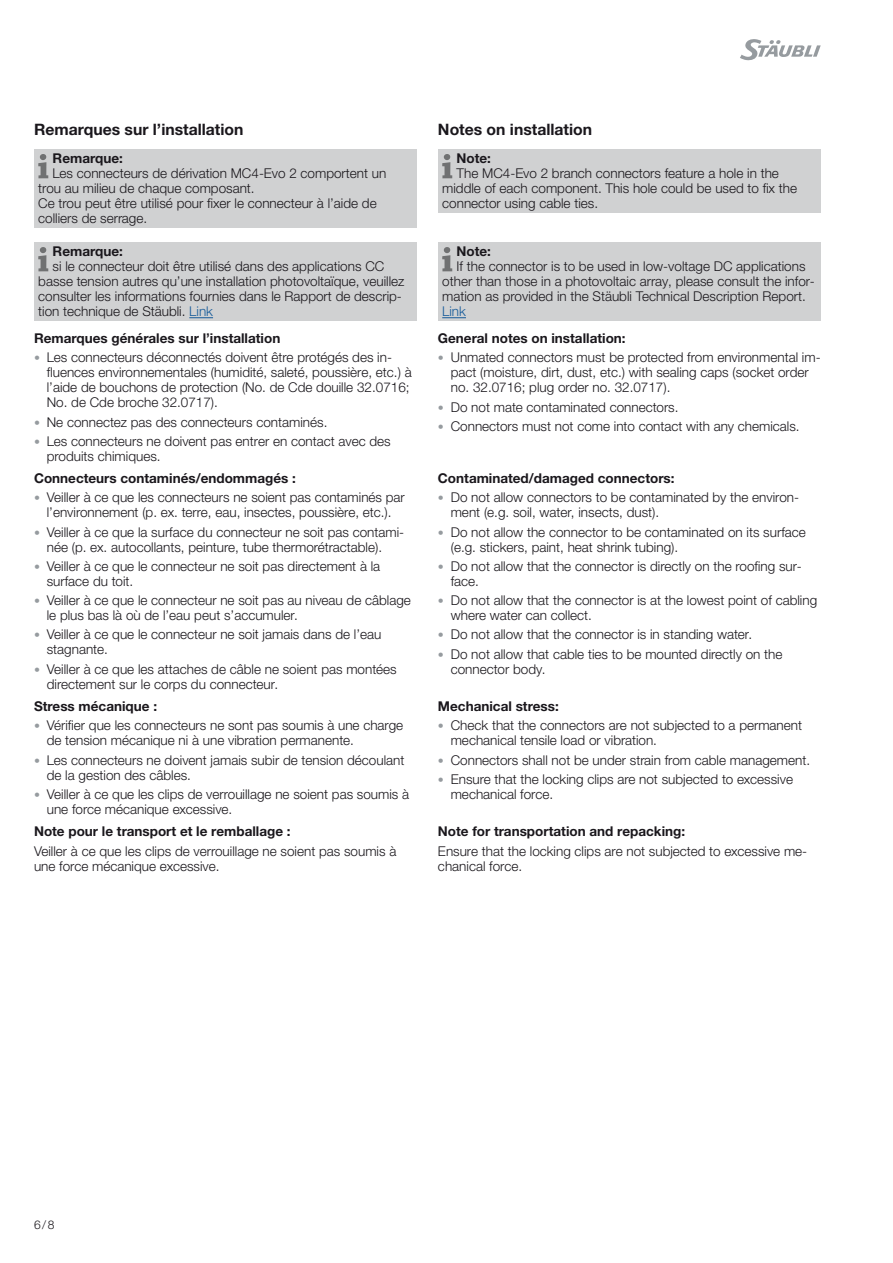
<style>
.page{position:relative;width:893px;height:1263px;background:#fff}
.page>*{position:absolute;margin:0;border:0;box-sizing:border-box;transform-origin:0 0}
.Head_2{font:700 15.75px "Helvetica Neue LTW1 G";color:#1a171c}
.Text_FR{font:300 13.5px/15px "Helvetica Neue LTW1 G";color:#1a171c}
.Hinweis_FR{font:300 13.5px "Helvetica Neue LTW1 G";color:#1a171c}
.Head_3{font:700 13.5px "Helvetica Neue LTW1 G";color:#1a171c}
.Hinweis_EN{font:300 13.5px "Helvetica Neue LTW1 G";color:#1a171c}
.Hinweis_DE{font:300 13.5px "Helvetica Neue LTW1 G";color:#1a171c}
.Text_EN{font:300 13.5px/15px "Helvetica Neue LTW1 G";color:#1a171c}
.Hinweis_FR-2{font:700 13.5px "Helvetica Neue LTW1 G";color:#1a171c}
.Hinweis_DE-2{font:700 13.5px "Helvetica Neue LTW1 G";color:#1a171c}
.Hinweis_EN-2{font:700 13.5px "Helvetica Neue LTW1 G";color:#1a171c}
.Hinweis_EN-3{font:300 13.5px "Helvetica Neue LTW1 G";color:#165b9a}
.t1{font:300 12px "Helvetica Neue LTW1 G";color:#1a171c}
.s1{color:#165b9a}
.s2{font-size:12px;color:#969b9f}
</style>
<div class="page">
<svg style="left:740px;top:39px;width:81px;height:21px"></svg>
<div style="left:34px;top:149px;width:383px;height:79px;background:#d0d1d2"></div>
<svg style="left:38px;top:154px;width:10px;height:24px"></svg>
<div style="left:438px;top:149px;width:383px;height:64px;background:#d0d1d2"></div>
<svg style="left:442px;top:154px;width:10px;height:24px"></svg>
<div style="left:34px;top:242px;width:383px;height:79px;background:#d0d1d2"></div>
<svg style="left:189px;top:317px;width:24px;height:1px"></svg>
<svg style="left:38px;top:247px;width:10px;height:24px"></svg>
<div style="left:438px;top:242px;width:383px;height:79px;background:#d0d1d2"></div>
<svg style="left:442px;top:317px;width:24px;height:1px"></svg>
<svg style="left:442px;top:247px;width:10px;height:24px"></svg>
<p class="Head_2" style="left:34px;top:119px;width:211px">Remarques sur l’installation</p>
<p class="Head_2" style="left:438px;top:119px;width:156px">Notes on installation</p>
<p class="Hinweis_FR-2" style="left:53px;top:150px;width:72px">Remarque:</p>
<p class="Hinweis_FR" style="left:53px;top:165px;width:335px">Les connecteurs de dérivation MC4-Evo 2 comportent un</p>
<p class="Hinweis_FR" style="left:38px;top:180px;width:215px">trou au milieu de chaque composant.</p>
<p class="Hinweis_FR" style="left:38px;top:195px;width:340px">Ce trou peut être utilisé pour fixer le connecteur à l’aide de</p>
<p class="Hinweis_FR" style="left:38px;top:210px;width:108px">colliers de serrage.</p>
<p class="Hinweis_DE-2" style="left:457px;top:150px;width:36px">Note:</p>
<p class="Hinweis_DE" style="left:457px;top:165px;width:324px">The MC4-Evo 2 branch connectors feature a hole in the</p>
<p class="Hinweis_DE" style="left:442px;top:180px;width:356px">middle of each component. This hole could be used to fix the</p>
<p class="Hinweis_DE" style="left:442px;top:195px;width:155px">connector using cable ties.</p>
<p class="Hinweis_FR-2" style="left:53px;top:243px;width:72px">Remarque:</p>
<p class="Hinweis_FR" style="left:53px;top:258px;width:333px">si le connecteur doit être utilisé dans des applications CC</p>
<p class="Hinweis_FR" style="left:38px;top:273px;width:368px">basse tension autres qu’une installation photovoltaïque, veuillez</p>
<p class="Hinweis_FR" style="left:38px;top:288px;width:365px">consulter les informations fournies dans le Rapport de descrip-</p>
<p class="Hinweis_FR" style="left:38px;top:303px;width:176px">tion technique de Stäubli. <span class="s1">Link</span></p>
<p class="Head_3" style="left:34px;top:330px;width:248px">Remarques générales sur l’installation</p>
<p class="Text_FR" style="left:47px;top:350px;width:366px;text-indent:-13px"><span class="s2">•</span> Les connecteurs déconnectés doivent être protégés des in&shy;fluences environnementales (humidité, saleté, poussière, etc.) à l’aide de bouchons de protection (No. de Cde douille 32. 0716; No. de Cde broche 32. 0717).</p>
<p class="Text_FR" style="left:34px;top:414px;width:292px"><span class="s2">•</span> Ne connectez pas des connecteurs contaminés.</p>
<p class="Text_FR" style="left:47px;top:433px;width:346px;text-indent:-13px"><span class="s2">•</span> Les connecteurs ne doivent pas entrer en contact avec des produits chimiques.</p>
<p class="Head_3" style="left:34px;top:470px;width:263px">Connecteurs contaminés/endommagés :</p>
<p class="Text_FR" style="left:34px;top:490px;width:372px;text-align:center"><span class="s2">•</span> Veiller à ce que les connecteurs ne soient pas contaminés par l’environnement (p. ex. terre, eau, insectes, poussière, etc.).</p>
<p class="Text_FR" style="left:47px;top:524px;width:359px;text-indent:-13px"><span class="s2">•</span> Veiller à ce que la surface du connecteur ne soit pas contami&shy;née (p. ex. autocollants, peinture, tube thermorétractable).</p>
<p class="Text_FR" style="left:47px;top:559px;width:335px;text-indent:-13px"><span class="s2">•</span> Veiller à ce que le connecteur ne soit pas directement à la surface du toit.</p>
<p class="Text_FR" style="left:47px;top:593px;width:366px;text-indent:-13px"><span class="s2">•</span> Veiller à ce que le connecteur ne soit pas au niveau de câblage le plus bas là où de l’eau peut s’accumuler.</p>
<p class="Text_FR" style="left:47px;top:627px;width:336px;text-indent:-13px"><span class="s2">•</span> Veiller à ce que le connecteur ne soit jamais dans de l’eau stagnante.</p>
<p class="Text_FR" style="left:47px;top:661px;width:351px;text-indent:-13px"><span class="s2">•</span> Veiller à ce que les attaches de câble ne soient pas montées directement sur le corps du connecteur.</p>
<p class="Head_3" style="left:34px;top:698px;width:125px">Stress mécanique :</p>
<p class="Text_FR" style="left:47px;top:718px;width:358px;text-indent:-13px"><span class="s2">•</span> Vérifier que les connecteurs ne sont pas soumis à une charge de tension mécanique ni à une vibration permanente.</p>
<p class="Text_FR" style="left:47px;top:752px;width:359px;text-indent:-13px"><span class="s2">•</span> Les connecteurs ne doivent jamais subir de tension découlant de la gestion des câbles.</p>
<p class="Text_FR" style="left:47px;top:786px;width:364px;text-indent:-13px"><span class="s2">•</span> Veiller à ce que les clips de verrouillage ne soient pas soumis à une force mécanique excessive.</p>
<p class="Head_3" style="left:34px;top:823px;width:258px">Note pour le transport et le remballage :</p>
<p class="Text_FR" style="left:34px;top:843px;width:364px">Veiller à ce que les clips de verrouillage ne soient pas soumis à une force mécanique excessive.</p>
<p class="Hinweis_EN-2" style="left:457px;top:243px;width:36px">Note:</p>
<p class="Hinweis_EN" style="left:457px;top:258px;width:350px">If the connector is to be used in low-voltage DC applications</p>
<p class="Hinweis_EN" style="left:442px;top:273px;width:374px">other than those in a photovoltaic array, please consult the infor-</p>
<p class="Hinweis_EN" style="left:442px;top:288px;width:362px">mation as provided in the Stäubli Technical Description Report.</p>
<p class="Hinweis_EN-3" style="left:442px;top:303px;width:25px">Link</p>
<p class="Head_3" style="left:438px;top:330px;width:189px">General notes on installation:</p>
<p class="Text_FR" style="left:451px;top:350px;width:371px;text-indent:-13px"><span class="s2">•</span> Unmated connectors must be protected from environmental im&shy;pact (moisture, dirt, dust, etc.) with sealing caps (socket order no. 32.0716; plug order no. 32.0717).</p>
<p class="Text_FR" style="left:438px;top:399px;width:239px"><span class="s2">•</span> Do not mate contaminated connectors.</p>
<p class="Text_FR" style="left:438px;top:418px;width:361px"><span class="s2">•</span> Connectors must not come into contact with any chemicals.</p>
<p class="Head_3" style="left:438px;top:470px;width:238px">Contaminated/damaged connectors:</p>
<p class="Text_FR" style="left:451px;top:490px;width:350px;text-indent:-13px"><span class="s2">•</span> Do not allow connectors to be contaminated by the environ&shy;ment (e. g. soil, water, insects, dust).</p>
<p class="Text_FR" style="left:451px;top:524px;width:357px;text-indent:-13px"><span class="s2">•</span> Do not allow the connector to be contaminated on its surface (e. g. stickers, paint, heat shrink tubing).</p>
<p class="Text_FR" style="left:451px;top:559px;width:352px;text-indent:-13px"><span class="s2">•</span> Do not allow that the connector is directly on the roofing sur&shy;face.</p>
<p class="Text_FR" style="left:451px;top:593px;width:368px;text-indent:-13px"><span class="s2">•</span> Do not allow that the connector is at the lowest point of cabling where water can collect.</p>
<p class="Text_FR" style="left:438px;top:627px;width:313px"><span class="s2">•</span> Do not allow that the connector is in standing water.</p>
<p class="Text_FR" style="left:451px;top:646px;width:333px;text-indent:-13px"><span class="s2">•</span> Do not allow that cable ties to be mounted directly on the connector body.</p>
<p class="Head_3" style="left:438px;top:698px;width:122px">Mechanical stress:</p>
<p class="Text_FR" style="left:451px;top:718px;width:353px;text-indent:-13px"><span class="s2">•</span> Check that the connectors are not subjected to a permanent mechanical tensile load or vibration.</p>
<p class="Text_FR" style="left:438px;top:752px;width:371px"><span class="s2">•</span> Connectors shall not be under strain from cable management.</p>
<p class="Text_FR" style="left:451px;top:771px;width:344px;text-indent:-13px"><span class="s2">•</span> Ensure that the locking clips are not subjected to excessive mechanical force.</p>
<p class="Head_3" style="left:438px;top:823px;width:249px">Note for transportation and repacking:</p>
<p class="Text_EN" style="left:438px;top:843px;width:371px">Ensure that the locking clips are not subjected to excessive me&shy;chanical force.</p>
<p class="t1" style="left:34px;top:1217px;width:22px">6/8</p>
</div>
